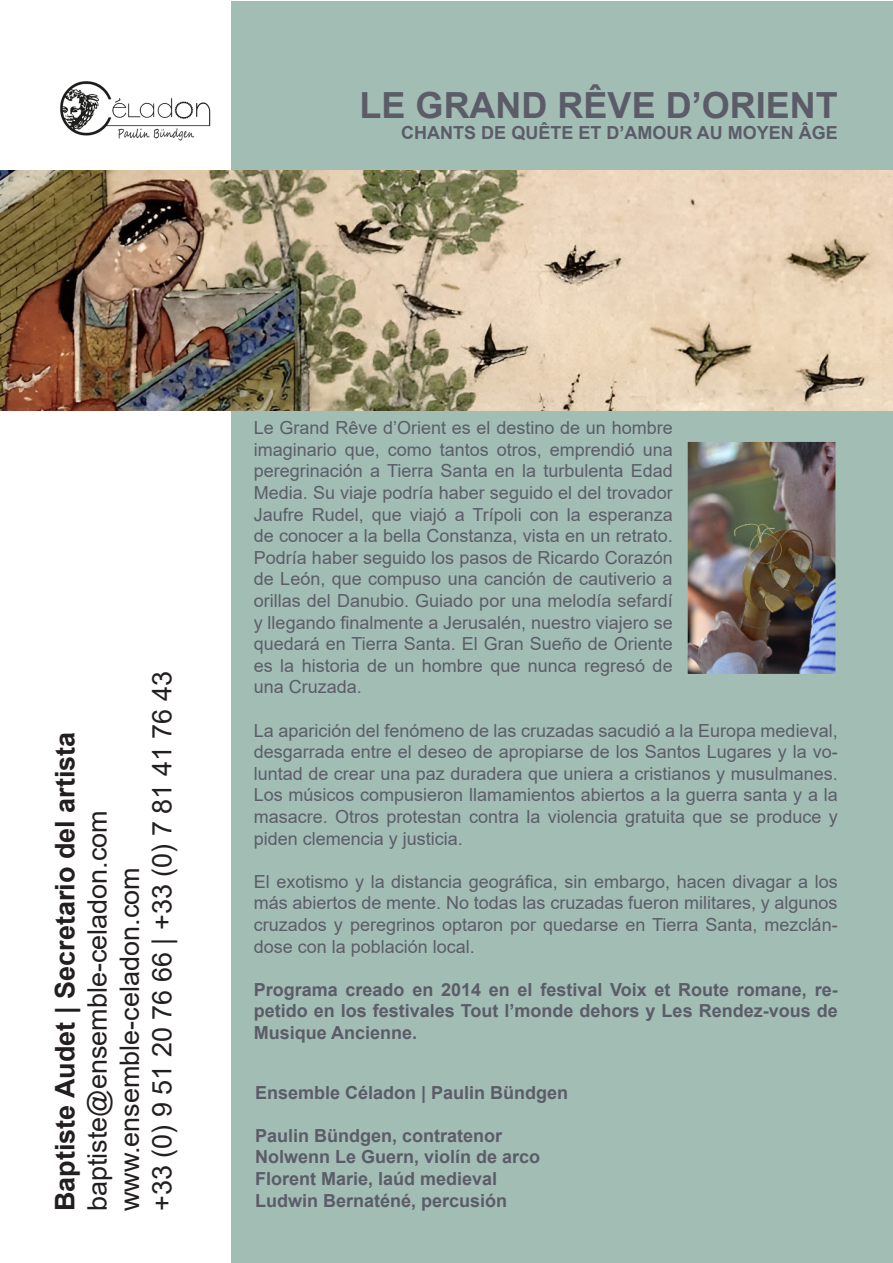
<style>
.page{position:relative;width:893px;height:1263px;background:#fff}
.page>*{position:absolute;margin:0;border:0;box-sizing:border-box;transform-origin:0 0}
.t1{font:700 36px "Arial";color:#5c5c68}
.t2{font:27px/32.4px "Arial";color:#231f20}
.t3{font:700 27px "Arial";color:#231f20}
.t4{font:18px/21.6px "Arial";color:#5c5c68;text-align:justify}
.t5{font:700 18px/21.6px "Arial";color:#5c5c68;text-align:justify}
</style>
<div class="page">
<div style="left:232px;top:1px;width:661px;height:1261px;background:#a2beb4"></div>
<img style="left:0;top:170px;width:893px;height:240px">
<img style="left:689px;top:443px;width:145px;height:230px">
<img style="left:60px;top:81px;width:151px;height:60px">
<p class="t1" style="left:360px;top:80px;width:480px">LE GRAND RÊVE D’ORIENT</p>
<p class="t5" style="left:401px;top:122px;width:438px">CHANTS DE QUÊTE ET D’AMOUR AU MOYEN ÂGE</p>
<p class="t2" style="left:113px;top:1211px;width:541px;rotate:-90deg">www.ensemble-celadon.com<br>+33 (0) 9 51 20 76 66 | +33 (0) 7 81 41 76 43</p>
<p class="t3" style="left:46px;top:1211px;width:481px;rotate:-90deg">Baptiste Audet | Secretario del artista</p>
<p class="t2" style="left:81px;top:1211px;width:403px;rotate:-90deg">baptiste@ensemble-celadon.com</p>
<p class="t4" style="left:254px;top:417px;width:420px">Le Grand Rêve d’Orient es el destino de un hombre imaginario que, como tantos otros, emprendió una peregrinación a Tierra Santa en la turbulenta Edad Media. Su viaje podría haber seguido el del trovador Jaufre Rudel, que viajó a Trípoli con la esperanza de conocer a la bella Constanza, vista en un retrato.<br>Podría haber seguido los pasos de Ricardo Corazón de León, que compuso una canción de cautiverio a orillas del Danubio. Guiado por una melodía sefardí y llegando finalmente a Jerusalén, nuestro viajero se quedará en Tierra Santa. El Gran Sueño de Oriente es la historia de un hombre que nunca regresó de una Cruzada.</p>
<p class="t4" style="left:254px;top:719px;width:585px">La aparición del fenómeno de las cruzadas sacudió a la Europa medieval, desgarrada entre el deseo de apropiarse de los Santos Lugares y la vo&shy;luntad de crear una paz duradera que uniera a cristianos y musulmanes.<br>Los músicos compusieron llamamientos abiertos a la guerra santa y a la masacre. Otros protestan contra la violencia gratuita que se produce y piden clemencia y justicia.</p>
<p class="t4" style="left:254px;top:870px;width:585px">El exotismo y la distancia geográfica, sin embargo, hacen divagar a los más abiertos de mente. No todas las cruzadas fueron militares, y algunos cruzados y peregrinos optaron por quedarse en Tierra Santa, mezclán&shy;dose con la población local.</p>
<p class="t5" style="left:254px;top:979px;width:585px">Programa creado en 2014 en el festival Voix et Route romane, re&shy;petido en los festivales Tout l’monde dehors y Les Rendez-vous de Musique Ancienne.</p>
<p class="t5" style="left:255px;top:1081px;width:315px">Ensemble Céladon | Paulin Bündgen</p>
<p class="t5" style="left:255px;top:1125px;width:287px;text-align:left">Paulin Bündgen, contratenor<br>Nolwenn Le Guern, violín de arco<br>Florent Marie, laúd medieval<br>Ludwin Bernaténé, percusión</p>
</div>
